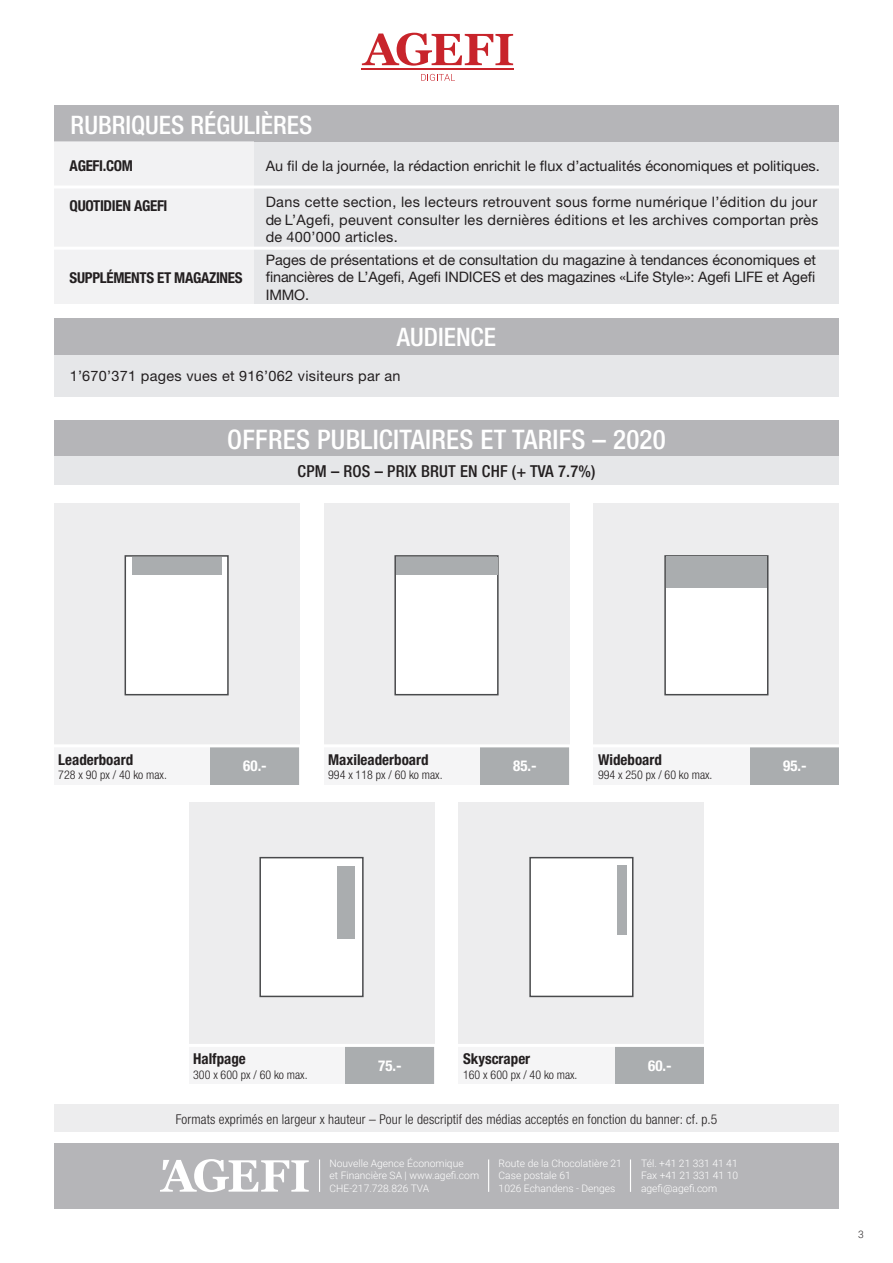
<style>
.page{position:relative;width:893px;height:1263px;background:#fff}
.page>*{position:absolute;margin:0;border:0;box-sizing:border-box;transform-origin:0 0}
.t1{font:500 condensed 27px "Helvetica Neue";letter-spacing:.01em;color:#fff}
.t2{font:500 condensed 25.5px "Helvetica Neue";color:#fff}
.t3{font:500 condensed 16.5px "Helvetica Neue";letter-spacing:.01em;color:#231f20}
.t4{font:700 condensed 15px "Helvetica Neue";color:#231f20}
.t5{font:700 condensed 15px "Helvetica Neue";letter-spacing:-.02em;color:#231f20}
.t6{font:700 condensed 15px "Helvetica Neue";color:#fff}
.t7{font:14.4px/17.4px "Helvetica Neue";color:#231f20;text-align:justify}
.t8{font:14.4px "Helvetica Neue";letter-spacing:.02em;color:#231f20}
.t9{font:300 condensed 13.5px "Helvetica Neue";letter-spacing:.01em;color:#231f20}
.t10{font:300 condensed 12px "Helvetica Neue";color:#231f20}
.t11{font:300 10.2px "Roboto";color:#fff}
.t12{font:300 10.2px "Roboto";color:#231f20}
</style>
<div class="page">
<div style="left:54px;top:106px;width:785px;height:198px;background:#e6e7e9"></div>
<div style="left:54px;top:351px;width:785px;height:45px;background:#e6e7e9"></div>
<div style="left:54px;top:106px;width:785px;height:36px;background:#b5b5b8"></div>
<div style="left:54px;top:318px;width:785px;height:36px;background:#b5b5b8"></div>
<div style="left:54px;top:142px;width:200px;height:45px;background:#f2f2f3"></div>
<div style="left:54px;top:187px;width:200px;height:61px;background:#f2f2f3"></div>
<div style="left:54px;top:248px;width:200px;height:56px;background:#f2f2f3"></div>
<hr style="left:53px;top:186px;width:789px;height:3px;background:#fff">
<hr style="left:53px;top:247px;width:789px;height:3px;background:#fff">
<div style="left:54px;top:1143px;width:785px;height:66px;background:#b5b5b8"></div>
<hr style="left:630px;top:1159px;width:1px;height:33px;background:#fff">
<hr style="left:488px;top:1159px;width:1px;height:33px;background:#fff">
<hr style="left:319px;top:1159px;width:1px;height:33px;background:#fff">
<svg style="left:160px;top:1159px;width:149px;height:33px"></svg>
<div style="left:54px;top:503px;width:245px;height:282px;background:#ededee"></div>
<div style="left:54px;top:420px;width:785px;height:37px;background:#b5b5b8"></div>
<div style="left:125px;top:555px;width:104px;height:140px;background:#fff;border:2px solid #494a4c"></div>
<div style="left:132px;top:557px;width:89px;height:17px;background:#aaadaf"></div>
<div style="left:54px;top:457px;width:785px;height:28px;background:#e6e7e9"></div>
<div style="left:54px;top:746px;width:245px;height:39px;background:#f5f5f6"></div>
<div style="left:211px;top:746px;width:88px;height:39px;background:#aaadaf"></div>
<hr style="left:53px;top:744px;width:248px;height:3px;background:#fff">
<div style="left:324px;top:503px;width:245px;height:282px;background:#ededee"></div>
<div style="left:189px;top:803px;width:245px;height:281px;background:#ededee"></div>
<div style="left:594px;top:503px;width:245px;height:282px;background:#ededee"></div>
<div style="left:459px;top:803px;width:245px;height:281px;background:#ededee"></div>
<div style="left:394px;top:555px;width:105px;height:140px;background:#fff;border:2px solid #494a4c"></div>
<div style="left:396px;top:557px;width:101px;height:17px;background:#aaadaf"></div>
<div style="left:259px;top:857px;width:105px;height:140px;background:#fff;border:2px solid #494a4c"></div>
<div style="left:337px;top:866px;width:18px;height:73px;background:#aaadaf"></div>
<div style="left:664px;top:555px;width:104px;height:140px;background:#fff;border:2px solid #494a4c"></div>
<div style="left:666px;top:557px;width:101px;height:31px;background:#aaadaf"></div>
<div style="left:529px;top:857px;width:104px;height:140px;background:#fff;border:2px solid #494a4c"></div>
<div style="left:617px;top:865px;width:10px;height:69px;background:#aaadaf"></div>
<div style="left:324px;top:746px;width:245px;height:39px;background:#f5f5f6"></div>
<div style="left:189px;top:1045px;width:245px;height:39px;background:#f5f5f6"></div>
<div style="left:594px;top:746px;width:245px;height:39px;background:#f5f5f6"></div>
<div style="left:459px;top:1045px;width:245px;height:39px;background:#f5f5f6"></div>
<div style="left:480px;top:746px;width:89px;height:39px;background:#aaadaf"></div>
<div style="left:345px;top:1045px;width:89px;height:39px;background:#aaadaf"></div>
<div style="left:750px;top:746px;width:89px;height:39px;background:#aaadaf"></div>
<div style="left:615px;top:1045px;width:89px;height:39px;background:#aaadaf"></div>
<hr style="left:322px;top:744px;width:249px;height:3px;background:#fff">
<hr style="left:187px;top:1044px;width:249px;height:3px;background:#fff">
<hr style="left:592px;top:744px;width:248px;height:3px;background:#fff">
<hr style="left:457px;top:1044px;width:248px;height:3px;background:#fff">
<div style="left:54px;top:1104px;width:785px;height:28px;background:#ededee"></div>
<svg style="left:362px;top:33px;width:151px;height:33px"></svg>
<hr style="left:361px;top:68px;width:153px;height:2px;background:#c8242b">
<svg style="left:421px;top:74px;width:34px;height:7px"></svg>
<p class="t2" style="left:71px;top:109px;width:243px">RUBRIQUES RÉGULIÈRES</p>
<p class="t5" style="left:70px;top:157px;width:65px">AGEFI.COM</p>
<p class="t5" style="left:70px;top:197px;width:99px">QUOTIDIEN AGEFI</p>
<p class="t5" style="left:70px;top:268px;width:175px">SUPPLÉMENTS ET MAGAZINES</p>
<p class="t7" style="left:266px;top:157px;width:556px">Au fil de la journée, la rédaction enrichit le flux d’actualités économiques et politiques.</p>
<p class="t7" style="left:266px;top:193px;width:554px">Dans cette section, les lecteurs retrouvent sous forme numérique l’édition du jour de L’Agefi, peuvent consulter les dernières éditions et les archives comportan près de 400’000 articles.</p>
<p class="t7" style="left:266px;top:251px;width:552px">Pages de présentations et de consultation du magazine à tendances économiques et</p>
<p class="t7" style="left:266px;top:268px;width:551px">financières de L’Agefi, Agefi INDICES et des magazines «Life Style»: Agefi LIFE et Agefi<br>IMMO.</p>
<p class="t2" style="left:397px;top:322px;width:101px">AUDIENCE</p>
<p class="t8" style="left:70px;top:367px;width:332px">1’670’371 pages vues et 916’062 visiteurs par an</p>
<p class="t1" style="left:227px;top:423px;width:440px">OFFRES PUBLICITAIRES ET TARIFS – 2020</p>
<p class="t3" style="left:298px;top:462px;width:299px">CPM – ROS – PRIX BRUT EN CHF (+ TVA 7.7%)</p>
<p class="t4" style="left:58px;top:750px;width:76px">Leaderboard</p>
<p class="t10" style="left:58px;top:768px;width:110px">728 x 90 px / 40 ko max.</p>
<p class="t6" style="left:243px;top:757px;width:25px">60.-</p>
<p class="t4" style="left:328px;top:750px;width:102px">Maxileaderboard</p>
<p class="t10" style="left:328px;top:768px;width:116px">994 x 118 px / 60 ko max.</p>
<p class="t6" style="left:513px;top:757px;width:25px">85.-</p>
<p class="t4" style="left:598px;top:750px;width:65px">Wideboard</p>
<p class="t10" style="left:598px;top:768px;width:116px">994 x 250 px / 60 ko max.</p>
<p class="t6" style="left:783px;top:757px;width:25px">95.-</p>
<p class="t4" style="left:193px;top:1050px;width:54px">Halfpage</p>
<p class="t10" style="left:193px;top:1067px;width:116px">300 x 600 px / 60 ko max.</p>
<p class="t6" style="left:378px;top:1056px;width:25px">75.-</p>
<p class="t4" style="left:463px;top:1050px;width:69px">Skyscraper</p>
<p class="t10" style="left:463px;top:1067px;width:116px">160 x 600 px / 40 ko max.</p>
<p class="t6" style="left:648px;top:1056px;width:25px">60.-</p>
<p class="t9" style="left:176px;top:1111px;width:543px">Formats exprimés en largeur x hauteur – Pour le descriptif des médias acceptés en fonction du banner: cf. p.5</p>
<p class="t11" style="left:330px;top:1156px;width:136px">Nouvelle Agence Économique</p>
<p class="t11" style="left:330px;top:1168px;width:151px">et Financière SA | www.agefi.com</p>
<p class="t11" style="left:330px;top:1181px;width:101px">CHE-217.728.826 TVA</p>
<p class="t11" style="left:499px;top:1156px;width:125px">Route de la Chocolatière 21</p>
<p class="t11" style="left:499px;top:1168px;width:74px">Case postale 61</p>
<p class="t11" style="left:499px;top:1181px;width:118px">1026 Echandens - Denges</p>
<p class="t11" style="left:641px;top:1156px;width:98px">Tél. +41 21 331 41 41</p>
<p class="t11" style="left:641px;top:1168px;width:99px">Fax +41 21 331 41 10</p>
<p class="t11" style="left:641px;top:1181px;width:78px">agefi@agefi.com</p>
<p class="t12" style="left:858px;top:1227px;width:7px">3</p>
</div>
